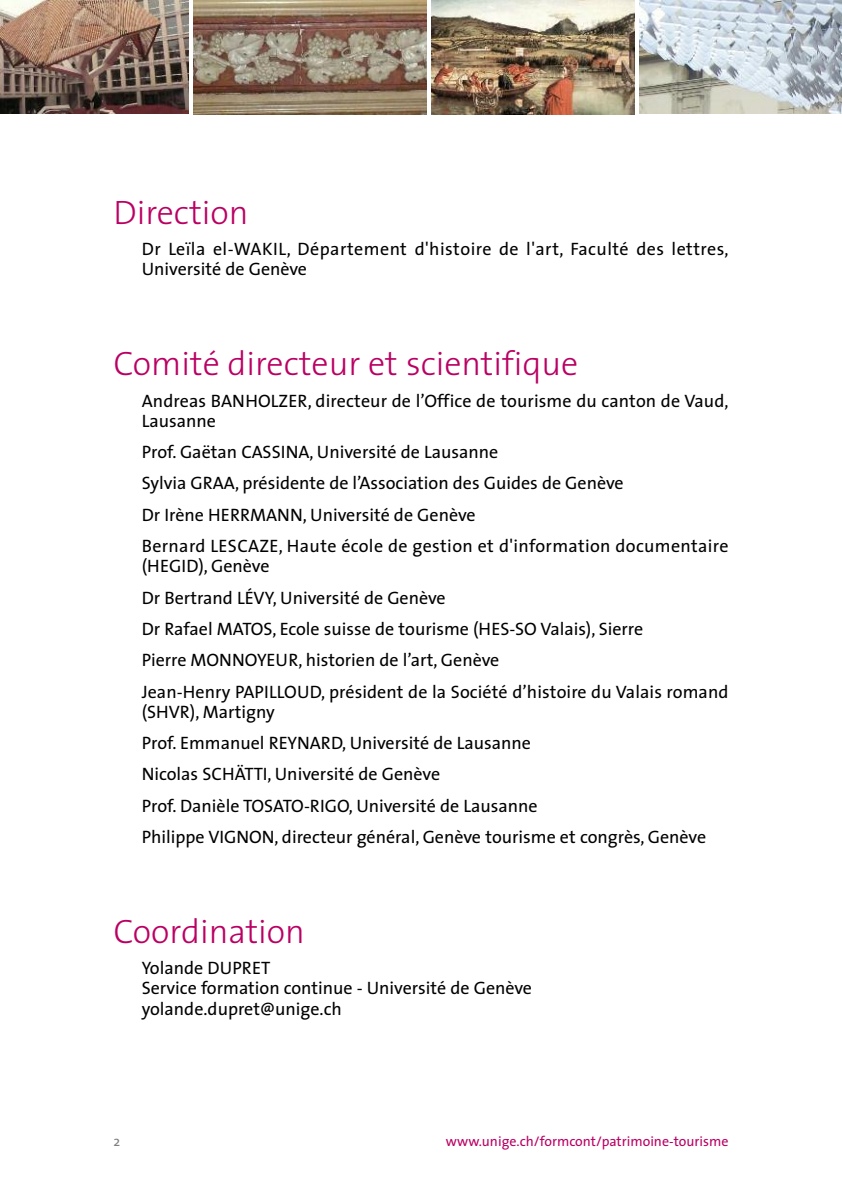
<style>
.page{position:relative;width:842px;height:1191px;background:#fff}
.page>*{position:absolute;margin:0;border:0;box-sizing:border-box;transform-origin:0 0}
.t1{font:300 34px "The Sans";color:#ba0063}
.t2{font:18px/31.4px "The Sans";color:#000}
.t3{font:18px/20px "The Sans";letter-spacing:.025em;color:#000}
.t4{font:14px "The Sans";color:#ba0063}
.t5{font:14px "The Sans";color:#808080}
</style>
<div class="page">
<img style="left:0;top:0;width:188px;height:113px">
<img style="left:431px;top:0;width:203px;height:114px">
<img style="left:194px;top:0;width:233px;height:114px">
<img style="left:639px;top:0;width:203px;height:113px">
<h1 class="t1" style="left:113px;top:199px;width:137px">Direction</h1>
<p class="t3" style="left:142px;top:241px;width:588px">Dr Leïla el-WAKIL, Département d'histoire de l'art, Faculté des lettres,<br>Université de Genève</p>
<h1 class="t1" style="left:113px;top:350px;width:466px">Comité directeur et scientifique</h1>
<p class="t2" style="left:142px;top:392px;width:588px;line-height:20px">Andreas BANHOLZER, directeur de l’Office de tourisme du canton de Vaud,<br>Lausanne</p>
<p class="t2" style="left:142px;top:438px;width:588px">Prof. Gaëtan CASSINA, Université de Lausanne<br>Sylvia GRAA, présidente de l’Association des Guides de Genève<br>Dr Irène HERRMANN, Université de Genève<br>Bernard LESCAZE, Haute école de gestion et d'information documentaire</p>
<p class="t2" style="left:142px;top:552px;width:588px">(HEGID), Genève<br>Dr Bertrand LÉVY, Université de Genève<br>Dr Rafael MATOS, Ecole suisse de tourisme (HES-SO Valais), Sierre<br>Pierre MONNOYEUR, historien de l’art, Genève<br>Jean-Henry PAPILLOUD, président de la Société d’histoire du Valais romand</p>
<p class="t2" style="left:142px;top:697px;width:566px">(SHVR), Martigny<br>Prof. Emmanuel REYNARD, Université de Lausanne<br>Nicolas SCHÄTTI, Université de Genève<br>Prof. Danièle TOSATO-RIGO, Université de Lausanne<br>Philippe VIGNON, directeur général, Genève tourisme et congrès, Genève</p>
<h1 class="t1" style="left:113px;top:918px;width:193px">Coordination</h1>
<p class="t2" style="left:142px;top:960px;width:392px;line-height:20.2px">Yolande DUPRET<br>Service formation continue - Université de Genève yolande.dupret@unige.ch</p>
<p class="t5" style="left:113px;top:1135px;width:8px">2</p>
<p class="t4" style="left:446px;top:1135px;width:284px">www.unige.ch/formcont/patrimoine-tourisme</p>
</div>
